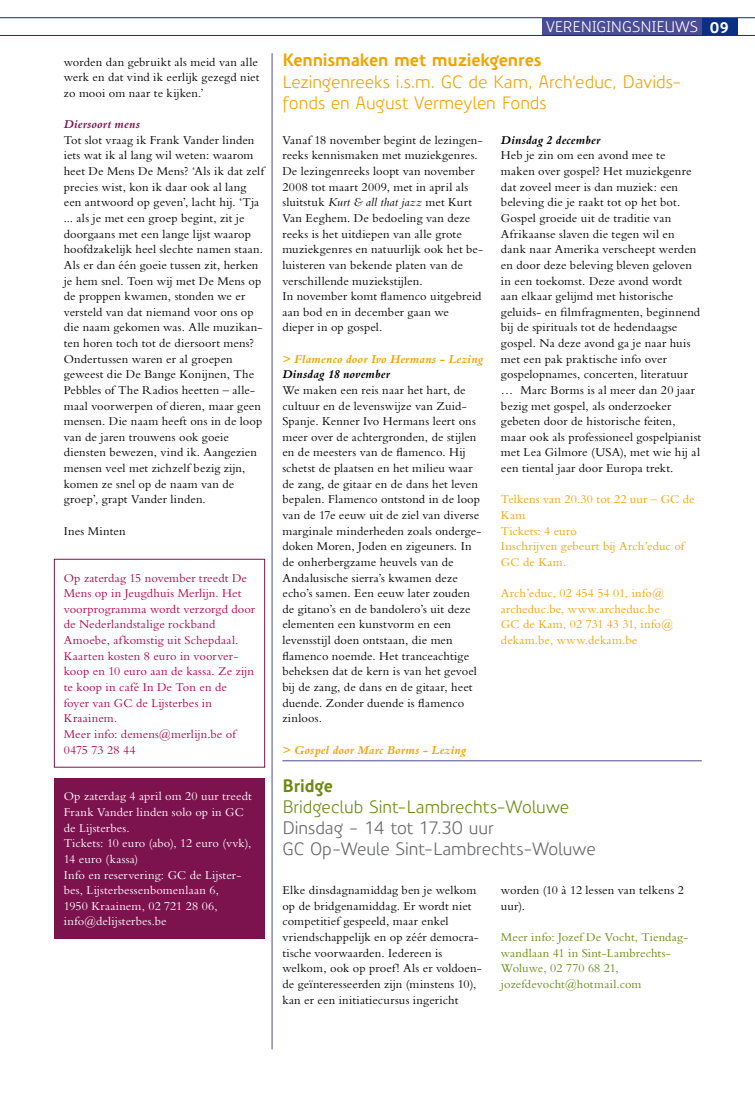
<style>
.page{position:relative;width:755px;height:1099px;background:#fff}
.page>*{position:absolute;margin:0;border:0;box-sizing:border-box;transform-origin:0 0}
.t1{font:17.5px/21px "Precious Sans";letter-spacing:-.005em;color:#f3a300}
.t2{font:17.5px/21px "Precious Sans";letter-spacing:-.005em;color:#646567}
.t3{font:17.5px "Precious Sans";color:#6b8912}
.t4{font:700 17.5px "Precious Sans";letter-spacing:-.01em;color:#f3a300}
.t5{font:700 17.5px "Precious Sans";letter-spacing:-.005em;color:#6b8912}
.t6{font:15px "Precious Sans";color:#fff}
.t7{font:12.5px/15.6px "Bembo Std";letter-spacing:.01em;color:#000}
.t8{font:12.5px/15.6px "Bembo Std";letter-spacing:.01em;color:#b5004b}
.t9{font:12.5px/15.6px "Bembo Std";letter-spacing:.01em;color:#fff}
.t10{font:12.5px/15.6px "Bembo Std";letter-spacing:.01em;color:#f3a300}
.t11{font:12.5px/15.6px "Bembo Std";letter-spacing:.005em;color:#6b8912}
.t12{font:italic 700 12.5px "Bembo Std";letter-spacing:.015em;color:#f3a300}
.t13{font:italic 700 12.5px "Bembo Std";letter-spacing:.01em;color:#000}
.t14{font:italic 700 12.5px "Bembo Std";letter-spacing:.015em;color:#7d134e}
.s1{font-weight:700}
.s2{font-style:italic}
</style>
<div class="page">
<div style="left:702px;top:18px;width:35px;height:17px;background:#0a2f85"></div>
<div style="left:542px;top:18px;width:160px;height:17px;background:#4c4c95"></div>
<hr style="left:0;top:18px;width:755px;height:1px;background:#0a2f85">
<hr style="left:0;top:35px;width:755px;height:1px;background:#0a2f85">
<div style="left:54px;top:559px;width:211px;height:208px;border:1px solid #7d134e"></div>
<div style="left:54px;top:777px;width:211px;height:161px;background:#7d134e"></div>
<hr style="left:272px;top:53px;width:1px;height:996px;background:#4c4c95">
<hr style="left:282px;top:760px;width:420px;height:1px;background:#4c4c95">
<p class="t7" style="left:64px;top:54px;width:197px">worden dan gebruikt als meid van alle werk en dat vind ik eerlijk gezegd niet zo mooi om naar te kijken.’</p>
<p class="t14" style="left:64px;top:117px;width:78px">Diersoort mens</p>
<p class="t7" style="left:64px;top:132px;width:202px">Tot slot vraag ik Frank Vander linden iets wat ik al lang wil weten: waarom heet De Mens De Mens? ‘Als ik dat zelf precies wist, kon ik daar ook al lang een antwoord op geven’, lacht hij. ‘Tja ... als je met een groep begint, zit je doorgaans met een lange lijst waarop hoofdzakelijk heel slechte namen staan.<br>Als er dan één goeie tussen zit, herken je hem snel. Toen wij met De Mens op de proppen kwamen, stonden we er versteld van dat niemand voor ons op die naam gekomen was. Alle muzikan&shy;ten horen toch tot de diersoort mens?<br>Ondertussen waren er al groepen geweest die De Bange Konijnen, The Pebbles of The Radios heetten – alle&shy;maal voorwerpen of dieren, maar geen mensen. Die naam heeft ons in de loop van de jaren trouwens ook goeie diensten bewezen, vind ik. Aangezien mensen veel met zichzelf bezig zijn, komen ze snel op de naam van de groep’, grapt Vander linden.</p>
<p class="t7" style="left:64px;top:522px;width:63px">Ines Minten</p>
<p class="t8" style="left:64px;top:569px;width:193px">Op zaterdag 15 november treedt De<br>Mens op in Jeugdhuis Merlijn. Het voorprogramma wordt verzorgd door de Nederlandstalige rockband<br>Amoebe, afkomstig uit Schepdaal.<br>Kaarten kosten 8 euro in voorver&shy;koop en 10 euro aan de kassa. Ze zijn te koop in café In De Ton en de foyer van GC de Lijsterbes in<br>Kraainem.<br>Meer info: demens@merlijn.be of<br>0475 73 28 44</p>
<p class="t9" style="left:64px;top:788px;width:189px">Op zaterdag 4 april om 20 uur treedt<br>Frank Vander linden solo op in GC de Lijsterbes.<br>Tickets: 10 euro (abo), 12 euro (vvk),<br>14 euro (kassa)<br>Info en reservering: GC de Lijster&shy;bes, Lijsterbessenbomenlaan 6,<br>1950 Kraainem, 02 721 28 06, info@delijsterbes.be</p>
<p class="t6" style="left:546px;top:17px;width:184px">VERENIGINGSNIEUWS <span class="s1">09</span></p>
<h1 class="t4" style="left:282px;top:49px;width:261px">Kennismaken met muziekgenres</h1>
<h1 class="t1" style="left:282px;top:71px;width:401px">Lezingenreeks i.s.m. GC de Kam, Arch’educ, Davids&shy;fonds en August Vermeylen Fonds</h1>
<p class="t7" style="left:282px;top:132px;width:202px">Vanaf 18 november begint de lezingen&shy;reeks kennismaken met muziekgenres.<br>De lezingenreeks loopt van november 2008 tot maart 2009, met in april als sluitstuk <span class="s2">Kurt &amp; all that jazz</span> met Kurt Van Eeghem. De bedoeling van deze reeks is het uitdiepen van alle grote muziekgenres en natuurlijk ook het be&shy;luisteren van bekende platen van de verschillende muziekstijlen.<br>In november komt flamenco uitgebreid aan bod en in december gaan we dieper in op gospel.</p>
<p class="t12" style="left:282px;top:352px;width:202px">&gt; Flamenco door Ivo Hermans - Lezing</p>
<p class="t13" style="left:282px;top:367px;width:109px">Dinsdag 18 november</p>
<p class="t7" style="left:282px;top:382px;width:201px">We maken een reis naar het hart, de cultuur en de levenswijze van Zuid-Spanje. Kenner Ivo Hermans leert ons meer over de achtergronden, de stijlen en de meesters van de flamenco. Hij schetst de plaatsen en het milieu waar de zang, de gitaar en de dans het leven bepalen. Flamenco ontstond in de loop van de 17e eeuw uit de ziel van diverse marginale minderheden zoals onderge&shy;doken Moren, Joden en zigeuners. In de onherbergzame heuvels van de Andalusische sierra’s kwamen deze echo’s samen. Een eeuw later zouden de gitano’s en de bandolero’s uit deze elementen een kunstvorm en een levensstijl doen ontstaan, die men flamenco noemde. Het tranceachtige beheksen dat de kern is van het gevoel bij de zang, de dans en de gitaar, heet duende. Zonder duende is flamenco zinloos.</p>
<p class="t12" style="left:282px;top:742px;width:185px">&gt; Gospel door Marc Borms - Lezing</p>
<p class="t13" style="left:501px;top:133px;width:101px">Dinsdag 2 december</p>
<p class="t7" style="left:501px;top:147px;width:202px">Heb je zin om een avond mee te maken over gospel? Het muziekgenre dat zoveel meer is dan muziek: een beleving die je raakt tot op het bot.<br>Gospel groeide uit de traditie van Afrikaanse slaven die tegen wil en dank naar Amerika verscheept werden en door deze beleving bleven geloven in een toekomst. Deze avond wordt aan elkaar gelijmd met historische geluids- en filmfragmenten, beginnend bij de spirituals tot de hedendaagse gospel. Na deze avond ga je naar huis met een pak praktische info over gospelopnames, concerten, literatuur … Marc Borms is al meer dan 20 jaar bezig met gospel, als onderzoeker gebeten door de historische feiten, maar ook als professioneel gospelpianist met Lea Gilmore (USA), met wie hij al een tiental jaar door Europa trekt.</p>
<p class="t10" style="left:501px;top:491px;width:195px">Telkens van 20.30 tot 22 uur – GC de<br>Kam<br>Tickets: 4 euro<br>Inschrijven gebeurt bij Arch’educ of<br>GC de Kam.</p>
<p class="t10" style="left:501px;top:585px;width:173px">Arch’educ, 02 454 54 01, info@ archeduc.be, www.archeduc.be<br>GC de Kam, 02 731 43 31, info@ dekam.be, www.dekam.be</p>
<h1 class="t5" style="left:282px;top:775px;width:52px">Bridge</h1>
<h1 class="t3" style="left:282px;top:796px;width:288px">Bridgeclub Sint-Lambrechts-Woluwe</h1>
<h1 class="t2" style="left:282px;top:817px;width:315px">Dinsdag - 14 tot 17.30 uur<br>GC Op-Weule Sint-Lambrechts-Woluwe</h1>
<p class="t7" style="left:282px;top:882px;width:201px">Elke dinsdagnamiddag ben je welkom op de bridgenamiddag. Er wordt niet competitief gespeeld, maar enkel vriendschappelijk en op zéér democra&shy;tische voorwaarden. Iedereen is welkom, ook op proef! Als er voldoen&shy;de geïnteresseerden zijn (minstens 10), kan er een initiatiecursus ingericht</p>
<p class="t7" style="left:501px;top:882px;width:184px">worden (10 à 12 lessen van telkens 2 uur).</p>
<p class="t11" style="left:501px;top:929px;width:189px">Meer info: Jozef De Vocht, Tiendag&shy;wandlaan 41 in Sint-Lambrechts-<br>Woluwe, 02 770 68 21, jozefdevocht@hotmail.com</p>
</div>
